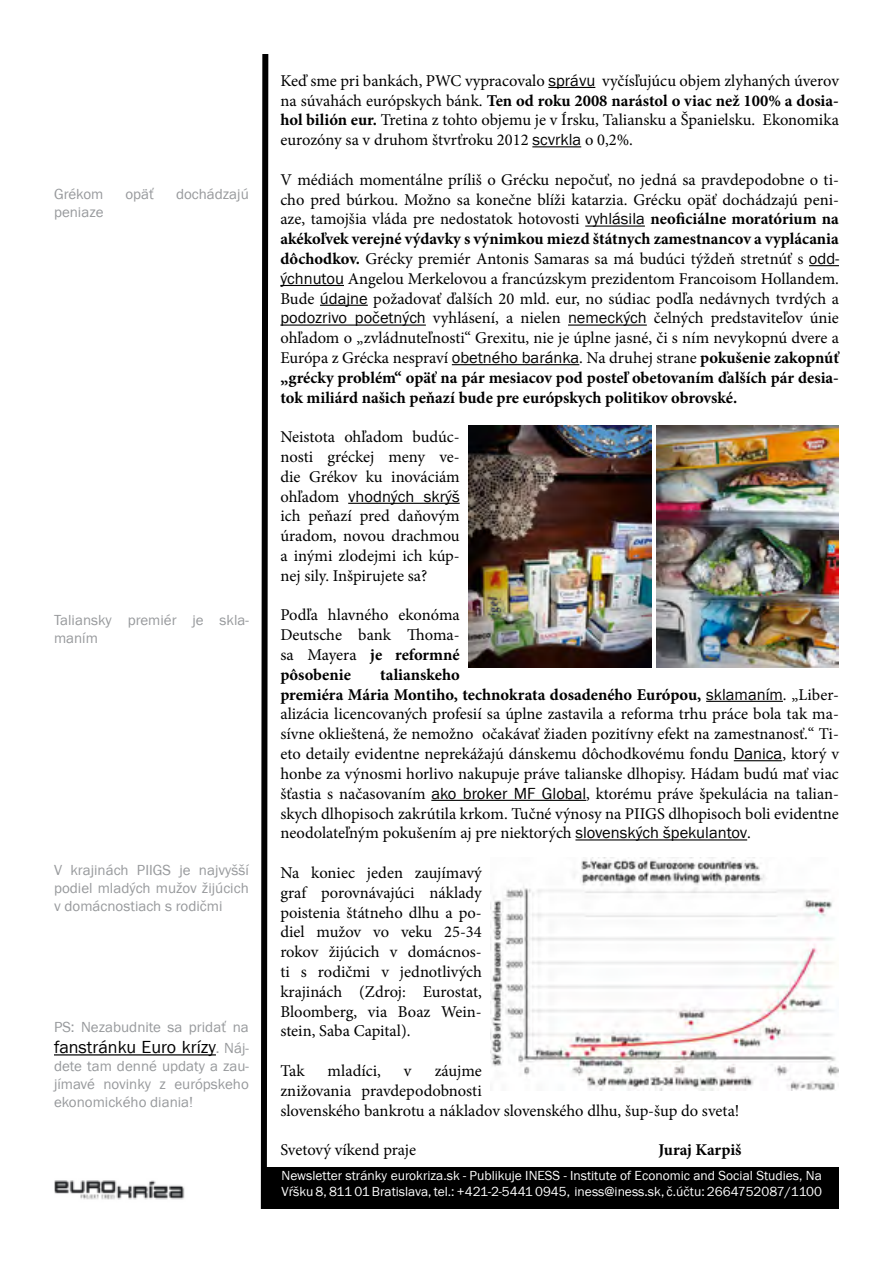
<style>
.page{position:relative;width:893px;height:1263px;background:#fff}
.page>*{position:absolute;margin:0;border:0;box-sizing:border-box;transform-origin:0 0}
.t1{font:18px "Franklin Gothic Itc TEE";color:#000}
.t2{font:16.5px/19.8px "Minion Pro";letter-spacing:-.005em;color:#000;text-align:justify}
.t3{font:16.5px "Franklin Gothic Itc TEE";color:#000}
.t4{font:700 16.5px "Minion Pro";letter-spacing:-.005em;color:#000}
.t5{font:15px/18px "Franklin Gothic Itc TEE";color:#97999c;text-align:justify}
.t6{font:13.5px/16.2px "Franklin Gothic Itc TEE";color:#fff}
.s1{font-size:15px;color:#97999c}
.s2{font-family:"Franklin Gothic Itc TEE"}
.s3{font-weight:700}
.s4{font-family:"Minion Pro"}
</style>
<div class="page">
<hr style="left:548px;top:87px;width:47px;height:1px;background:#000">
<hr style="left:532px;top:146px;width:49px;height:1px;background:#000">
<hr style="left:585px;top:225px;width:60px;height:2px;background:#000">
<hr style="left:809px;top:265px;width:30px;height:1px;background:#000">
<hr style="left:280px;top:285px;width:64px;height:1px;background:#000">
<hr style="left:320px;top:305px;width:48px;height:1px;background:#000">
<hr style="left:280px;top:324px;width:146px;height:2px;background:#000">
<hr style="left:568px;top:324px;width:79px;height:2px;background:#000">
<hr style="left:452px;top:364px;width:127px;height:1px;background:#000">
<hr style="left:348px;top:503px;width:112px;height:1px;background:#000">
<hr style="left:706px;top:701px;width:77px;height:1px;background:#000">
<hr style="left:734px;top:760px;width:48px;height:1px;background:#000">
<hr style="left:431px;top:800px;width:155px;height:1px;background:#000">
<hr style="left:575px;top:839px;width:172px;height:1px;background:#000">
<svg style="left:260px;top:54px;width:9px;height:1155px"></svg>
<div style="left:265px;top:1167px;width:574px;height:42px;background:#000"></div>
<img style="left:54px;top:1180px;width:131px;height:20px">
<hr style="left:54px;top:1054px;width:162px;height:1px;background:#000">
<img style="left:490px;top:857px;width:349px;height:234px">
<img style="left:656px;top:425px;width:182px;height:243px">
<img style="left:468px;top:425px;width:183px;height:243px">
<p class="t5" style="left:54px;top:186px;width:51px">Grékom</p>
<p class="t5" style="left:125px;top:186px;width:30px">opäť</p>
<p class="t5" style="left:176px;top:186px;width:74px">dochádzajú</p>
<p class="t5" style="left:54px;top:204px;width:51px">peniaze</p>
<p class="t5" style="left:54px;top:612px;width:196px">Taliansky premiér je skla&shy;maním</p>
<p class="t5" style="left:54px;top:861px;width:196px">V krajinách PIIGS je najvyšší podiel mladých mužov žijúcich v domácnostiach s rodičmi</p>
<p class="t5" style="left:54px;top:1018px;width:196px">PS: Nezabudnite sa pridať na</p>
<p class="t1" style="left:54px;top:1037px;width:196px">fanstránku Euro krízy<span class="s1">. Náj-</span></p>
<p class="t5" style="left:54px;top:1057px;width:196px">dete tam denné updaty a zau&shy;jímavé novinky z európskeho ekonomického diania!</p>
<p class="t2" style="left:280px;top:71px;width:560px">Keď sme pri bankách, PWC vypracovalo <span class="s2">správu</span> vyčísľujúcu objem zlyhaných úverov na súvahách európskych bánk. <span class="s3">Ten od roku 2008 narástol o viac než 100% a dosia&shy;hol bilión eur.</span> Tretina z tohto objemu je v Írsku, Taliansku a Španielsku. Ekonomika eurozóny sa v druhom štvrťroku 2012 <span class="s2">scvrkla</span> o 0,2%.</p>
<p class="t2" style="left:280px;top:170px;width:560px">V médiách momentálne príliš o Grécku nepočuť, no jedná sa pravdepodobne o ti&shy;cho pred búrkou. Možno sa konečne blíži katarzia. Grécku opäť dochádzajú peni&shy;aze, tamojšia vláda pre nedostatok hotovosti <span class="s2">vyhlásila</span> <span class="s3">neoficiálne moratórium na akékoľvek verejné výdavky s výnimkou miezd štátnych zamestnancov a vyplácania dôchodkov.</span> Grécky premiér Antonis Samaras sa má budúci týždeň stretnúť s <span class="s2">odd&shy;ýchnutou</span> Angelou Merkelovou a francúzskym prezidentom Francoisom Hollandem.<br>Bude <span class="s2">údajne</span> požadovať ďalších 20 mld. eur, no súdiac podľa nedávnych tvrdých a <span class="s2">podozrivo početných</span> vyhlásení, a nielen <span class="s2">nemeckých</span> čelných predstaviteľov únie ohľadom o „zvládnuteľnosti“ Grexitu, nie je úplne jasné, či s ním nevykopnú dvere a Európa z Grécka nespraví <span class="s2">obetného baránka</span>. Na druhej strane <span class="s3">pokušenie zakopnúť „grécky problém“ opäť na pár mesiacov pod posteľ obetovaním ďalších pár desia&shy;tok miliárd našich peňazí bude pre európskych politikov obrovské.</span></p>
<p class="t2" style="left:280px;top:427px;width:181px">Neistota ohľadom budúc&shy;nosti gréckej meny ve&shy;die Grékov ku inováciám</p>
<p class="t3" style="left:280px;top:487px;width:181px"><span class="s4">ohľadom</span> vhodných skrýš</p>
<p class="t2" style="left:280px;top:506px;width:181px">ich peňazí pred daňovým úradom, novou drachmou a inými zlodejmi ich kúp&shy;nej sily. Inšpirujete sa?</p>
<p class="t2" style="left:280px;top:605px;width:181px">Podľa hlavného ekonóma Deutsche bank Thoma&shy;sa Mayera <span class="s3">je reformné pôsobenie</span></p>
<p class="t2" style="left:280px;top:665px;width:560px;text-align:left;text-indent:100px"><span class="s3">talianskeho<br>premiéra Mária Montiho, technokrata dosadeného Európou,</span> <span class="s2">sklamaním</span>. „Liber&shy;alizácia licencovaných profesií sa úplne zastavila a reforma trhu práce bola tak ma&shy;sívne oklieštená, že nemožno očakávať žiaden pozitívny efekt na zamestnanosť.“ Ti&shy;eto detaily evidentne neprekážajú dánskemu dôchodkovému fondu <span class="s2">Danica</span>, ktorý v honbe za výnosmi horlivo nakupuje práve talianske dlhopisy. Hádam budú mať viac šťastia s načasovaním <span class="s2">ako broker MF Global</span>, ktorému práve špekulácia na talian&shy;skych dlhopisoch zakrútila krkom. Tučné výnosy na PIIGS dlhopisoch boli evidentne neodolateľným pokušením aj pre niektorých <span class="s2">slovenských špekulantov</span>.</p>
<p class="t2" style="left:280px;top:863px;width:203px">Na koniec jeden zaujímavý graf porovnávajúci náklady poistenia štátneho dlhu a po&shy;diel mužov vo veku 25-34 rokov žijúcich v domácnos&shy;ti s rodičmi v jednotlivých krajinách (Zdroj: Eurostat, Bloomberg, via Boaz Wein&shy;stein, Saba Capital).</p>
<p class="t2" style="left:280px;top:1061px;width:26px">Tak</p>
<p class="t2" style="left:328px;top:1061px;width:55px">mladíci,</p>
<p class="t2" style="left:404px;top:1061px;width:9px">v</p>
<p class="t2" style="left:280px;top:1061px;width:461px;text-align:left;text-indent:154px">záujme<br>znižovania pravdepodobnosti<br>slovenského bankrotu a nákladov slovenského dlhu, šup-šup do sveta!</p>
<p class="t2" style="left:280px;top:1140px;width:137px">Svetový víkend praje</p>
<p class="t4" style="left:658px;top:1138px;width:85px">Juraj Karpiš</p>
<p class="t6" style="left:282px;top:1167px;width:542px">Newsletter stránky eurokriza.sk - Publikuje INESS - Institute of Economic and Social Studies, Na<br>Vŕšku 8, 811 01 Bratislava, tel.: +421-2-5441 0945, iness@iness.sk, č.účtu: 2664752087/1100</p>
</div>
